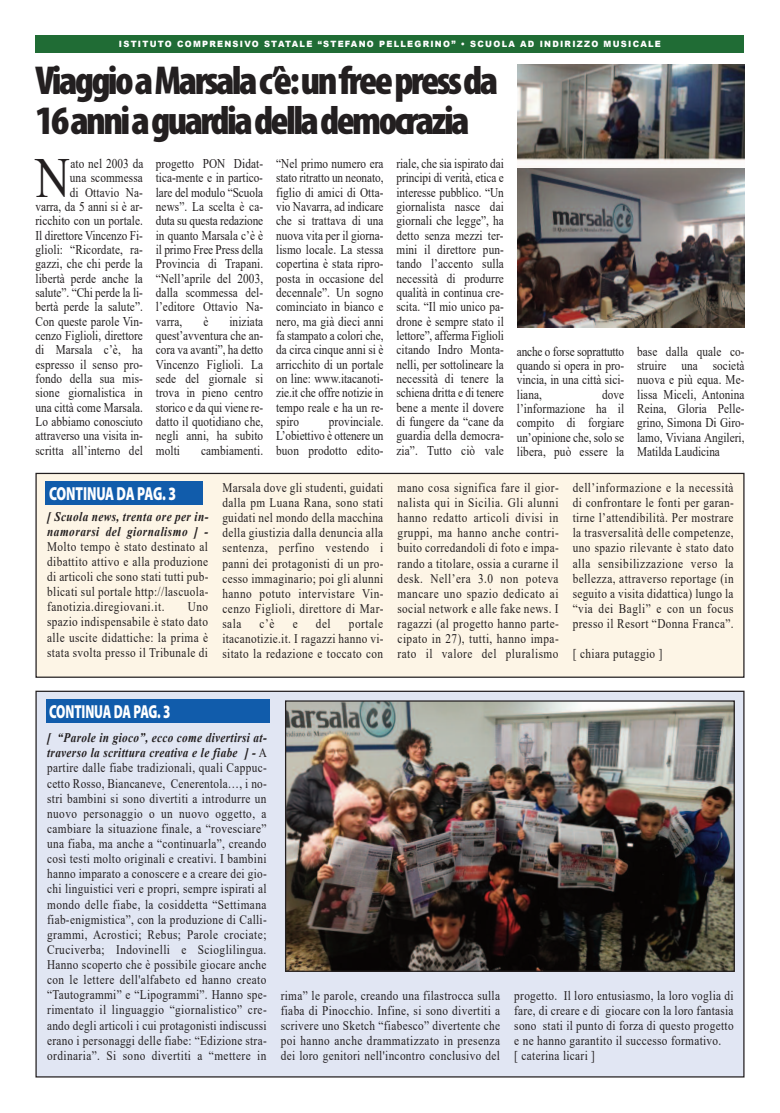
<style>
.page{position:relative;width:780px;height:1113px;background:#fff}
.page>*{position:absolute;margin:0;border:0;box-sizing:border-box;transform-origin:0 0}
.t1{font:56.62px "Times New Roman";color:#231f20;scale:.84 1}
.t2{font:900 condensed 40.5px/40.1px "Myriad Pro";letter-spacing:-.065em;color:#231f20}
.t3{font:900 18.88px "Myriad Pro";letter-spacing:-.02em;color:#fff;scale:.71 1}
.t4{font:900 18.88px "Myriad Pro";letter-spacing:-.02em;color:#fff;scale:.68 1}
.t5{font:13.38px/14.4px "Times New Roman";letter-spacing:.01em;color:#231f20;text-align:justify;scale:.84 1}
.t6{font:13.12px/15.1px "Times New Roman";letter-spacing:.035em;color:#231f20;text-align:justify;scale:.85 1}
.t7{font:italic 700 13.12px/15.1px "Times New Roman";letter-spacing:.045em;color:#231f20;scale:.85 1}
.t8{font:900 8.62px "Arial";letter-spacing:.15em;color:#fff;scale:.96 1}
.s1{font-weight:700;font-style:italic}
</style>
<div class="page">
<div style="left:35px;top:35px;width:709px;height:18px;background:#206c35"></div>
<div style="left:36px;top:473px;width:707px;height:204px;background:#fdf5e6"></div>
<div style="left:35px;top:473px;width:709px;height:205px;border:1px solid #231f20"></div>
<div style="left:46px;top:481px;width:157px;height:24px;background:#115cab"></div>
<div style="left:36px;top:691px;width:707px;height:386px;background:#e1e6f3"></div>
<div style="left:46px;top:699px;width:223px;height:24px;background:#115cab"></div>
<img style="left:287px;top:702px;width:445px;height:268px">
<div style="left:285px;top:700px;width:449px;height:272px;border:1px solid #231f20"></div>
<img style="left:517px;top:64px;width:227px;height:104px">
<img style="left:517px;top:168px;width:227px;height:160px">
<p class="t8" style="left:119px;top:38px;width:566px">ISTITUTO COMPRENSIVO STATALE “STEFANO PELLEGRINO” • SCUOLA AD INDIRIZZO MUSICALE</p>
<h2 class="t2" style="left:35px;top:64px;width:464px">ViaggioaMarsalac’è:unfreepressda<br>16anniaguardiadellademocrazia</h2>
<p class="t5" style="left:35px;top:156px;width:130px;text-align:right">ato nel 2003 da<br>una scommessa<br>di Ottavio Na-<br>varra, da 5 anni si è ar&shy;ricchito con un portale.<br>Il direttore Vincenzo Fi&shy;glioli: “Ricordate, ra&shy;gazzi, che chi perde la libertà perde anche la salute”. “Chi perde la li&shy;bertà perde la salute”.<br>Con queste parole Vin&shy;cenzo Figlioli, direttore di Marsala c’è, ha espresso il senso pro&shy;fondo della sua mis&shy;sione giornalistica in una città come Marsala.<br>Lo abbiamo conosciuto attraverso una visita in&shy;scritta all’interno del</p>
<p class="t5" style="left:156px;top:156px;width:129px">progetto PON Didat&shy;tica-mente e in partico&shy;lare del modulo “Scuola news”. La scelta è ca&shy;duta su questa redazione in quanto Marsala c’è è il primo Free Press della Provincia di Trapani. “Nell’aprile del 2003, dalla scommessa del&shy;l’editore Ottavio Na&shy;varra,</p>
<h1 class="t1" style="left:35px;top:146px;width:43px">N</h1>
<p class="t5" style="left:156px;top:314px;width:129px;text-indent:74px">iniziata quest’avventura che an&shy;cora va avanti”, ha detto Vincenzo Figlioli. La sede del giornale si trova in pieno centro storico e da qui viene re&shy;datto il quotidiano che, negli anni, ha subito molti</p>
<p class="t5" style="left:203px;top:314px;width:7px">è</p>
<p class="t5" style="left:201px;top:443px;width:75px">cambiamenti.</p>
<p class="t5" style="left:276px;top:156px;width:129px">“Nel primo numero era stato ritratto un neonato, figlio di amici di Otta&shy;vio Navarra, ad indicare che si trattava di una nuova vita per il giorna&shy;lismo locale. La stessa copertina è stata ripro&shy;posta in occasione del decennale”. Un sogno cominciato in bianco e nero, ma già dieci anni fa stampato a colori che, da circa cinque anni si è arricchito di un portale on line: www.itacanoti&shy;zie.it che offre notizie in tempo reale e ha un re&shy;spiro</p>
<p class="t5" style="left:276px;top:414px;width:129px;text-indent:53px">provinciale.<br>L’obiettivo è ottenere un buon prodotto edito-</p>
<p class="t5" style="left:396px;top:156px;width:129px">riale, che sia ispirato dai principi di verità, etica e interesse pubblico. “Un giornalista nasce dai giornali che legge”, ha detto senza mezzi ter&shy;mini il direttore pun&shy;tando l’accento sulla necessità di produrre qualità in continua cre&shy;scita. “Il mio unico pa&shy;drone è sempre stato il lettore”, afferma Figlioli citando Indro Monta&shy;nelli, per sottolineare la necessità di tenere la schiena dritta e di tenere bene a mente il dovere di fungere da “cane da guardia della democra&shy;zia”. Tutto ciò vale</p>
<p class="t5" style="left:516px;top:344px;width:129px">anche o forse soprattutto quando si opera in pro&shy;vincia, in una città sici&shy;liana,</p>
<p class="t5" style="left:516px;top:387px;width:129px;text-indent:85px">dove l’informazione ha il compito di forgiare un’opinione che, solo se libera, può essere la</p>
<p class="t5" style="left:637px;top:344px;width:129px">base dalla quale co&shy;struire una società nuova e più equa. Me&shy;lissa Miceli, Antonina Reina, Gloria Pelle&shy;grino, Simona Di Giro&shy;lamo, Viviana Angileri, Matilda Laudicina</p>
<h3 class="t3" style="left:49px;top:486px;width:180px">CONTINUA DA PAG. 3</h3>
<p class="t7" style="left:47px;top:508px;width:191px">[ Scuola news, trenta ore per in&shy;namorarsi del giornalismo ] -</p>
<p class="t6" style="left:47px;top:539px;width:191px">Molto tempo è stato destinato al dibattito attivo e alla produzione di articoli che sono stati tutti pub&shy;blicati sul portale http://lascuola&shy;fanotizia.diregiovani.it.</p>
<p class="t6" style="left:47px;top:599px;width:191px;text-indent:140px">Uno spazio indispensabile è stato dato alle uscite didattiche: la prima è stata svolta presso il Tribunale di</p>
<p class="t6" style="left:222px;top:480px;width:191px">Marsala dove gli studenti, guidati dalla pm Luana Rana, sono stati guidati nel mondo della macchina della giustizia dalla denuncia alla sentenza, perfino vestendo i panni dei protagonisti di un pro&shy;cesso immaginario; poi gli alunni hanno potuto intervistare Vin&shy;cenzo Figlioli, direttore di Mar&shy;sala</p>
<p class="t6" style="left:222px;top:616px;width:191px;text-indent:127px">portale itacanotizie.it. I ragazzi hanno vi&shy;sitato la redazione e toccato con</p>
<p class="t6" style="left:259px;top:616px;width:19px">c’è</p>
<p class="t6" style="left:292px;top:616px;width:7px">e</p>
<p class="t6" style="left:316px;top:616px;width:19px">del</p>
<p class="t6" style="left:397px;top:480px;width:191px">mano cosa significa fare il gior&shy;nalista qui in Sicilia. Gli alunni hanno redatto articoli divisi in gruppi, ma hanno anche contri&shy;buito corredandoli di foto e impa&shy;rando a titolare, ossia a curarne il desk. Nell’era 3.0 non poteva mancare uno spazio dedicato ai social network e alle fake news. I ragazzi (al progetto hanno parte&shy;cipato in 27), tutti, hanno impa&shy;rato il valore del pluralismo</p>
<p class="t6" style="left:572px;top:480px;width:191px">dell’informazione e la necessità di confrontare le fonti per garan&shy;tirne l’attendibilità. Per mostrare la trasversalità delle competenze, uno spazio rilevante è stato dato alla sensibilizzazione verso la bellezza, attraverso reportage (in seguito a visita didattica) lungo la “via dei Bagli” e con un focus presso il Resort “Donna Franca”.</p>
<p class="t6" style="left:572px;top:646px;width:107px">[ chiara putaggio ]</p>
<h3 class="t4" style="left:49px;top:704px;width:180px">CONTINUA DA PAG. 3</h3>
<p class="t6" style="left:47px;top:730px;width:260px"><span class="s1">[ “Parole in gioco”, ecco come divertirsi at&shy;traverso la scrittura creativa e le fiabe ] -</span> A partire dalle fiabe tradizionali, quali Cappuc&shy;cetto Rosso, Biancaneve, Cenerentola…, i no&shy;stri bambini si sono divertiti a introdurre un nuovo personaggio o un nuovo oggetto, a cambiare la situazione finale, a “rovesciare” una fiaba, ma anche a “continuarla”, creando così testi molto originali e creativi. I bambini hanno imparato a conoscere e a creare dei gio&shy;chi linguistici veri e propri, sempre ispirati al mondo delle fiabe, la cosiddetta “Settimana fiab-enigmistica”, con la produzione di Calli&shy;grammi, Acrostici; Rebus; Parole crociate; Cruciverba; Indovinelli e Scioglilingua.<br>Hanno scoperto che è possibile giocare anche con le lettere dell'alfabeto ed hanno creato “Tautogrammi” e “Lipogrammi”. Hanno spe&shy;rimentato il linguaggio “giornalistico” cre&shy;ando degli articoli i cui protagonisti indiscussi erano i personaggi delle fiabe: “Edizione stra&shy;ordinaria”. Si sono divertiti a “mettere in</p>
<p class="t6" style="left:281px;top:987px;width:259px">rima” le parole, creando una filastrocca sulla fiaba di Pinocchio. Infine, si sono divertiti a scrivere uno Sketch “fiabesco” divertente che poi hanno anche drammatizzato in presenza dei loro genitori nell'incontro conclusivo del</p>
<p class="t6" style="left:514px;top:987px;width:259px;text-align:left">progetto. Il loro entusiasmo, la loro voglia di fare, di creare e di giocare con la loro fantasia sono stati il punto di forza di questo progetto e ne hanno garantito il successo formativo.<br>[ caterina licari ]</p>
</div>
